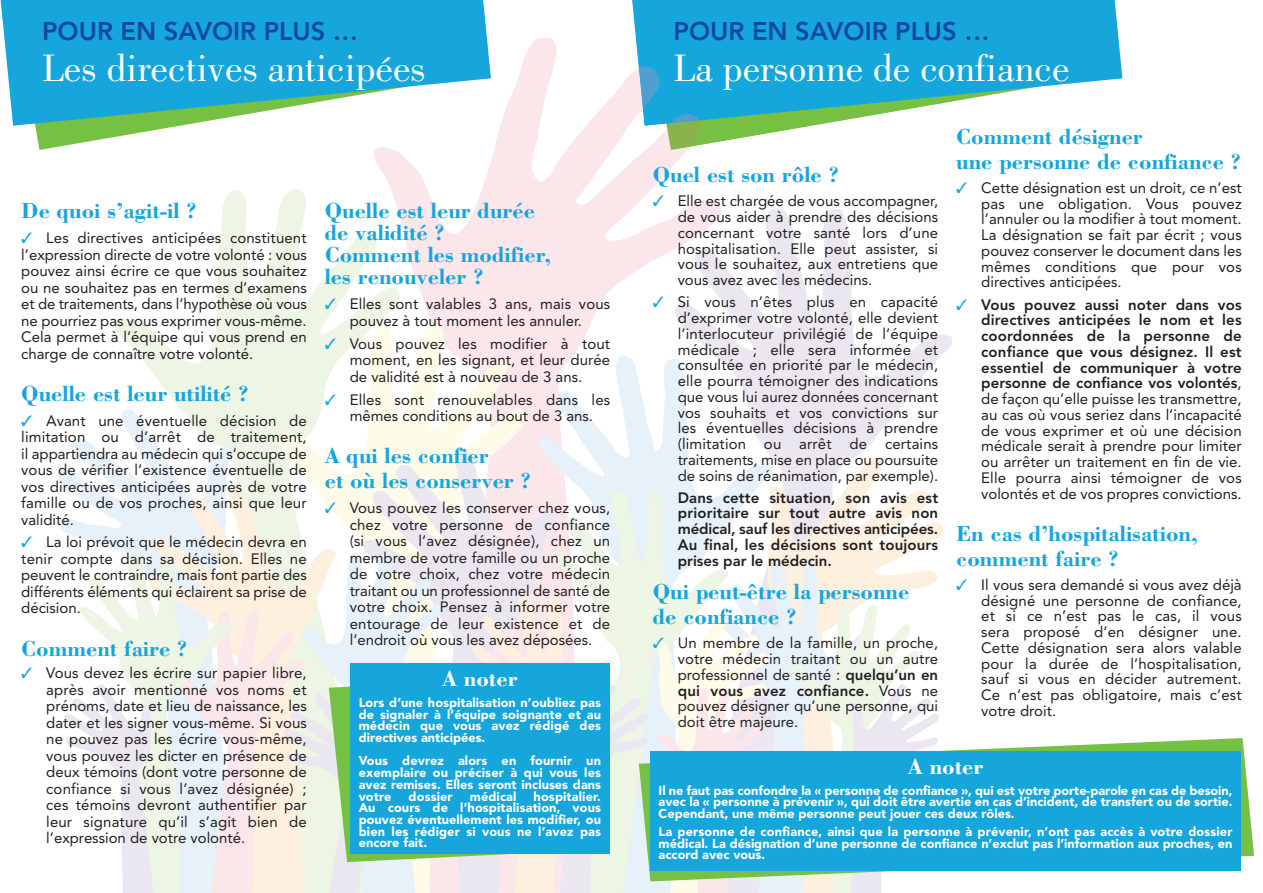
<style>
.page{position:relative;width:1263px;height:893px;background:#fff}
.page>*{position:absolute;margin:0;border:0;box-sizing:border-box;transform-origin:0 0}
.t1{font:39.45px "Bodoni";color:#fff}
.t2{font:800 25.35px "Avenir";color:#0f499d}
.t3{font:700 22.5px/25px "Bodoni";color:#16a6dc}
.t4{font:700 22.5px "Bodoni";color:#fff}
.t5{font:15px/15.8px "Avenir";color:#231f20;text-align:justify}
.t6{font:800 15px/15.8px "Avenir";letter-spacing:.01em;color:#231f20;text-align:justify}
.t7{font:900 12.75px/11.7px "Avenir";color:#fff;text-align:justify}
.s1{color:#16a6dc}
.s2{font-weight:800}
</style>
<div class="page">
<svg style="left:632px;top:0;width:490px;height:102px;background:#2caedd"></svg>
<img style="left:58px;top:38px;width:894px;height:855px">
<img style="left:666px;top:126px;width:286px;height:24px">
<img style="left:636px;top:38px;width:316px;height:88px">
<img style="left:577px;top:38px;width:54px;height:184px">
<svg style="left:329px;top:676px;width:258px;height:186px;background:#afd69d"></svg>
<div style="left:350px;top:663px;width:260px;height:190px;background:#16a6dc"></div>
<svg style="left:35px;top:126px;width:447px;height:24px"></svg>
<svg style="left:0;top:0;width:491px;height:126px;background:#3eb4d9"></svg>
<svg style="left:639px;top:738px;width:615px;height:143px"></svg>
<div style="left:650px;top:751px;width:591px;height:119px;background:#16a6dc"></div>
<h2 class="t2" style="left:42px;top:21px;width:318px">POUR EN SAVOIR PLUS …</h2>
<h1 class="t1" style="left:42px;top:54px;width:385px">Les directives anticipées</h1>
<h3 class="t3" style="left:21px;top:198px;width:177px">De quoi s’agit-il ?</h3>
<p class="t5" style="left:21px;top:231px;width:287px;line-height:16.5px"><span class="s1">✓</span> Les directives anticipées constituent l’expression directe de votre volonté : vous pouvez ainsi écrire ce que vous souhaitez ou ne souhaitez pas en termes d’examens et de traitements, dans l’hypothèse où vous ne pourriez pas vous exprimer vous-même.<br>Cela permet à l’équipe qui vous prend en charge de connaître votre volonté.</p>
<h3 class="t3" style="left:21px;top:380px;width:229px">Quelle est leur utilité ?</h3>
<p class="t5" style="left:21px;top:413px;width:287px;line-height:16.5px"><span class="s1">✓</span> Avant une éventuelle décision de limitation ou d’arrêt de traitement, il appartiendra au médecin qui s’occupe de vous de vérifier l’existence éventuelle de vos directives anticipées auprès de votre famille ou de vos proches, ainsi que leur validité.</p>
<p class="t5" style="left:21px;top:535px;width:287px;line-height:16.5px"><span class="s1">✓</span> La loi prévoit que le médecin devra en tenir compte dans sa décision. Elles ne peuvent le contraindre, mais font partie des différents éléments qui éclairent sa prise de décision.</p>
<h3 class="t3" style="left:21px;top:635px;width:168px">Comment faire ?</h3>
<p class="t5" style="left:46px;top:666px;width:262px;line-height:16.5px;text-indent:-25px"><span class="s1">✓</span> Vous devez les écrire sur papier libre, après avoir mentionné vos noms et prénoms, date et lieu de naissance, les dater et les signer vous-même. Si vous ne pouvez pas les écrire vous-même, vous pouvez les dicter en présence de deux témoins (dont votre personne de confiance si vous l’avez désignée) ; ces témoins devront authentifier par leur signature qu’il s’agit bien de l’expression de votre volonté.</p>
<h3 class="t3" style="left:325px;top:199px;width:228px;line-height:22px">Quelle est leur durée de validité ?<br>Comment les modifier, les renouveler ?</h3>
<p class="t5" style="left:325px;top:297px;width:287px;line-height:16.5px;text-align:center"><span class="s1">✓</span> Elles sont valables 3 ans, mais vous pouvez à tout moment les annuler.</p>
<p class="t5" style="left:350px;top:336px;width:262px;line-height:16.5px;text-indent:-25px"><span class="s1">✓</span> Vous pouvez les modifier à tout moment, en les signant, et leur durée de validité est à nouveau de 3 ans.</p>
<p class="t5" style="left:325px;top:392px;width:287px;line-height:16.5px;text-align:center"><span class="s1">✓</span> Elles sont renouvelables dans les mêmes conditions au bout de 3 ans.</p>
<h3 class="t3" style="left:325px;top:443px;width:207px">A qui les confier<br>et où les conserver ?</h3>
<p class="t5" style="left:350px;top:501px;width:262px;line-height:16.5px;text-indent:-25px"><span class="s1">✓</span> Vous pouvez les conserver chez vous, chez votre personne de confiance (si vous l’avez désignée), chez un membre de votre famille ou un proche de votre choix, chez votre médecin traitant ou un professionnel de santé de votre choix. Pensez à informer votre entourage de leur existence et de l’endroit où vous les avez déposées.</p>
<h3 class="t4" style="left:442px;top:665px;width:77px">A noter</h3>
<p class="t7" style="left:359px;top:698px;width:244px">Lors d’une hospitalisation n’oubliez pas de signaler à l’équipe soignante et au médecin que vous avez rédigé des directives anticipées.</p>
<p class="t7" style="left:359px;top:756px;width:244px">Vous devrez alors en fournir un exemplaire ou préciser à qui vous les avez remises. Elles seront incluses dans votre</p>
<p class="t7" style="left:359px;top:791px;width:244px;text-indent:175px">hospitalier.<br>Au cours de l’hospitalisation, vous pouvez éventuellement les modifier, ou bien les rédiger si vous ne l’avez pas encore fait.</p>
<p class="t7" style="left:409px;top:791px;width:46px">dossier</p>
<p class="t7" style="left:470px;top:791px;width:48px">médical</p>
<h2 class="t2" style="left:673px;top:21px;width:318px">POUR EN SAVOIR PLUS …</h2>
<h1 class="t1" style="left:673px;top:54px;width:398px">La personne de confiance</h1>
<h3 class="t3" style="left:653px;top:162px;width:187px">Quel est son rôle ?</h3>
<p class="t5" style="left:678px;top:195px;width:262px;text-indent:-25px"><span class="s1">✓</span> Elle est chargée de vous accompagner, de vous aider à prendre des décisions concernant votre santé lors d’une hospitalisation. Elle peut assister, si vous le souhaitez, aux entretiens que vous avez avec les médecins.</p>
<p class="t5" style="left:678px;top:295px;width:262px;text-indent:-25px"><span class="s1">✓</span> Si vous n’êtes plus en capacité d’exprimer votre volonté, elle devient l’interlocuteur privilégié de l’équipe médicale ; elle sera informée et consultée en priorité par le médecin, elle pourra témoigner des indications que vous lui aurez données concernant vos souhaits et vos convictions sur les éventuelles décisions à prendre (limitation ou arrêt de certains traitements, mise en place ou poursuite de soins de réanimation, par exemple).</p>
<p class="t6" style="left:678px;top:491px;width:262px">Dans cette situation, son avis est prioritaire sur tout autre avis non médical, sauf les directives anticipées.<br>Au final, les décisions sont toujours prises par le médecin.</p>
<h3 class="t3" style="left:653px;top:579px;width:258px">Qui peut-être la personne de confiance ?</h3>
<p class="t5" style="left:678px;top:637px;width:262px;text-indent:-25px"><span class="s1">✓</span> Un membre de la famille, un proche, votre médecin traitant ou un autre professionnel de santé : <span class="s2">quelqu’un en qui vous avez confiance.</span> Vous ne pouvez désigner qu’une personne, qui doit être majeure.</p>
<h3 class="t3" style="left:956px;top:123px;width:286px">Comment désigner<br>une personne de confiance ?</h3>
<p class="t5" style="left:981px;top:181px;width:262px;text-indent:-25px"><span class="s1">✓</span> Cette désignation est un droit, ce n’est pas une obligation. Vous pouvez l’annuler ou la modifier à tout moment.<br>La désignation se fait par écrit ; vous pouvez conserver le document dans les mêmes conditions que pour vos directives anticipées.</p>
<p class="t5" style="left:981px;top:298px;width:262px;text-indent:-25px"><span class="s1">✓</span> <span class="s2">Vous pouvez aussi noter dans vos directives anticipées le nom et les coordonnées de la personne de confiance que vous désignez. Il est essentiel de communiquer à votre personne de confiance vos volontés</span>, de façon qu’elle puisse les transmettre, au cas où vous seriez dans l’incapacité de vous exprimer et où une décision médicale serait à prendre pour limiter ou arrêter un traitement en fin de vie.<br>Elle pourra ainsi témoigner de vos volontés et de vos propres convictions.</p>
<h3 class="t3" style="left:956px;top:520px;width:244px">En cas d’hospitalisation, comment faire ?</h3>
<p class="t5" style="left:981px;top:578px;width:262px;text-indent:-25px"><span class="s1">✓</span> Il vous sera demandé si vous avez déjà désigné une personne de confiance, et si ce n’est pas le cas, il vous sera proposé d’en désigner une.<br>Cette désignation sera alors valable pour la durée de l’hospitalisation, sauf si vous en décider autrement.<br>Ce n’est pas obligatoire, mais c’est votre droit.</p>
<h3 class="t4" style="left:908px;top:753px;width:77px">A noter</h3>
<p class="t7" style="left:659px;top:785px;width:575px">Il ne faut pas confondre la « personne de confiance », qui est votre porte-parole en cas de besoin, avec la « personne à prévenir », qui doit être avertie en cas d’incident, de transfert ou de sortie.<br>Cependant, une même personne peut jouer ces deux rôles.</p>
<p class="t7" style="left:659px;top:827px;width:575px">La personne de confiance, ainsi que la personne à prévenir, n’ont pas accès à votre dossier médical. La désignation d’une personne de confiance n’exclut pas l’information aux proches, en accord avec vous.</p>
</div>
